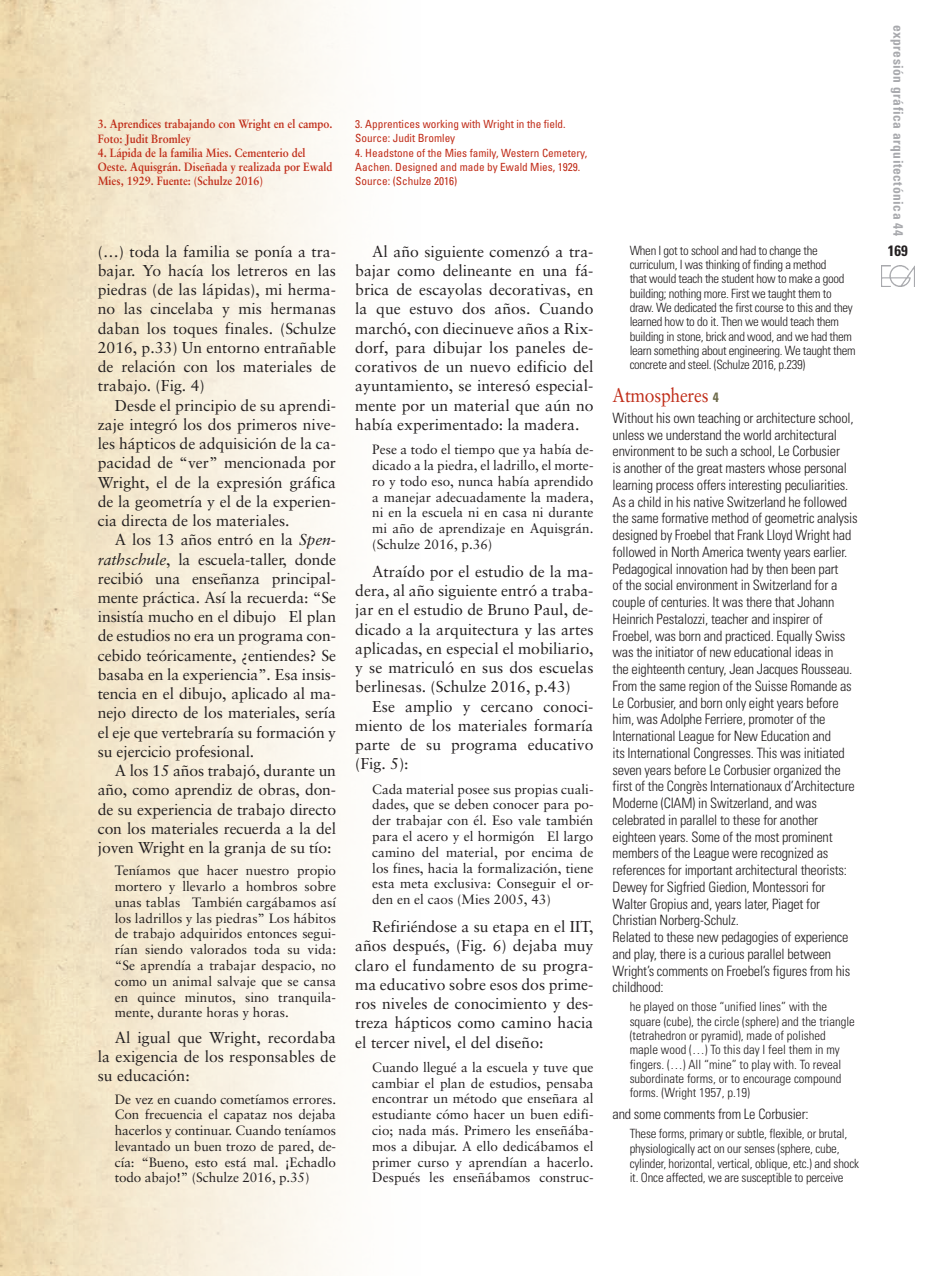
<style>
.page{position:relative;width:936px;height:1276px;background:#fff}
.page>*{position:absolute;margin:0;border:0;box-sizing:border-box;transform-origin:0 0}
.TITULAR_1_INGLES{font:19.5px "Sabon";letter-spacing:-.015em;color:#c02d19;scale:.9 1}
.t1{font:15.75px/19.2px "Sabon";color:#231f20;text-align:justify}
.t2{font:700 condensed 15px "Univers";color:#231f20}
.t3{font:300 condensed 14.25px/16.8px "Univers";letter-spacing:-.015em;color:#231f20}
.t4{font:13.5px/15.8px "Sabon";color:#231f20;text-align:justify}
.t5{font:700 condensed 13.5px "Univers";letter-spacing:.035em;color:#a8a9ad}
.t6{font:300 condensed 12.75px/14.4px "Univers";letter-spacing:-.015em;color:#231f20}
.Descripción{font:700 12px/14.2px "Sabon";color:#c02d19;scale:.9 1}
.Descripción-2{font:condensed 11.25px/14.2px "Univers";color:#c02d19}
.SUBTITULO_INGLES{font:condensed 11.25px/14.2px "Univers";color:#c02d19}
.s1{font-style:italic}
.s2{font-family:"Univers";font-weight:700;font-stretch:condensed;font-size:13.5px;color:#6d6a4a}
</style>
<div class="page">
<img style="left:881px;top:265px;width:33px;height:21px">
<p class="Descripción" style="left:98px;top:117px;width:262px">3. Aprendices trabajando con Wright en el campo.<br>Foto: Judit Bromley</p>
<p class="Descripción" style="left:98px;top:145px;width:262px">4. Lápida de la familia Mies. Cementerio del<br>Oeste. Aquisgrán. Diseñada y realizada por Ewald<br>Mies, 1929. Fuente: (Schulze 2016)</p>
<p class="SUBTITULO_INGLES" style="left:355px;top:117px;width:212px">3. Apprentices working with Wright in the field.<br>Source: Judit Bromley</p>
<p class="Descripción-2" style="left:355px;top:145px;width:233px">4. Headstone of the Mies family, Western Cemetery,<br>Aachen. Designed and made by Ewald Mies, 1929.<br>Source: (Schulze 2016)</p>
<p class="t1" style="left:98px;top:241px;width:240px">(…) toda la familia se ponía a tra&shy;bajar. Yo hacía los letreros en las piedras (de las lápidas), mi herma&shy;no las cincelaba y mis hermanas daban los toques finales. (Schulze 2016, p.33) Un entorno entrañable de relación con los materiales de trabajo. (Fig. 4)</p>
<p class="t1" style="left:98px;top:395px;width:240px;text-indent:17px">Desde el principio de su aprendi&shy;zaje integró los dos primeros nive&shy;les hápticos de adquisición de la ca&shy;pacidad de “ver” mencionada por Wright, el de la expresión gráfica de la geometría y el de la experien&shy;cia directa de los materiales.</p>
<p class="t1" style="left:98px;top:530px;width:240px;text-indent:17px">A los 13 años entró en la <span class="s1">Spen&shy;rathschule</span>, la escuela-taller, donde recibió una enseñanza principal&shy;mente práctica. Así la recuerda: “Se insistía mucho en el dibujo El plan de estudios no era un programa con&shy;cebido teóricamente, ¿entiendes? Se basaba en la experiencia”<span class="s1">.</span> Esa insis&shy;tencia en el dibujo, aplicado al ma&shy;nejo directo de los materiales, sería el eje que vertebraría su formación y su ejercicio profesional.</p>
<p class="t1" style="left:98px;top:761px;width:240px;text-indent:17px">A los 15 años trabajó, durante un año, como aprendiz de obras, don&shy;de su experiencia de trabajo directo con los materiales recuerda a la del joven Wright en la granja de su tío:</p>
<p class="t4" style="left:115px;top:862px;width:223px">Teníamos que hacer nuestro propio mortero y llevarlo a hombros sobre unas tablas También cargábamos así los ladrillos y las piedras” Los hábitos de trabajo adquiridos entonces segui&shy;rían siendo valorados toda su vida: “Se aprendía a trabajar despacio, no como un animal salvaje que se cansa en quince minutos, sino tranquila&shy;mente, durante horas y horas.</p>
<p class="t1" style="left:98px;top:1027px;width:240px;text-indent:17px">Al igual que Wright, recordaba la exigencia de los responsables de su educación:</p>
<p class="t4" style="left:115px;top:1090px;width:223px">De vez en cuando cometíamos errores.<br>Con frecuencia el capataz nos dejaba hacerlos y continuar. Cuando teníamos levantado un buen trozo de pared, de&shy;cía: “Bueno, esto está mal. ¡Echadlo todo abajo!” (Schulze 2016, p.35)</p>
<p class="t1" style="left:355px;top:241px;width:240px;text-indent:17px">Al año siguiente comenzó a tra&shy;bajar como delineante en una fá&shy;brica de escayolas decorativas, en la que estuvo dos años. Cuando marchó, con diecinueve años a Rix&shy;dorf, para dibujar los paneles de&shy;corativos de un nuevo edificio del ayuntamiento, se interesó especial&shy;mente por un material que aún no había experimentado: la madera.</p>
<p class="t4" style="left:372px;top:441px;width:223px">Pese a todo el tiempo que ya había de&shy;dicado a la piedra, el ladrillo, el morte&shy;ro y todo eso, nunca había aprendido a manejar adecuadamente la madera, ni en la escuela ni en casa ni durante mi año de aprendizaje en Aquisgrán. (Schulze 2016, p.36)</p>
<p class="t1" style="left:355px;top:561px;width:240px;text-indent:17px">Atraído por el estudio de la ma&shy;dera, al año siguiente entró a traba&shy;jar en el estudio de Bruno Paul, de&shy;dicado a la arquitectura y las artes aplicadas, en especial el mobiliario, y se matriculó en sus dos escuelas berlinesas. (Schulze 2016, p.43)</p>
<p class="t1" style="left:355px;top:696px;width:240px;text-indent:17px">Ese amplio y cercano conoci&shy;miento de los materiales formaría parte de su programa educativo (Fig. 5):</p>
<p class="t4" style="left:372px;top:781px;width:223px">Cada material posee sus propias cuali&shy;dades, que se deben conocer para po&shy;der trabajar con él. Eso vale también para el acero y el hormigón El largo camino del material, por encima de los fines, hacia la formalización, tiene esta meta exclusiva: Conseguir el or&shy;den en el caos (Mies 2005, 43)</p>
<p class="t1" style="left:355px;top:916px;width:240px;text-indent:17px">Refiriéndose a su etapa en el IIT, años después, (Fig. 6) dejaba muy claro el fundamento de su progra&shy;ma educativo sobre esos dos prime&shy;ros niveles de conocimiento y des&shy;treza hápticos como camino hacia el tercer nivel, el del diseño:</p>
<p class="t4" style="left:372px;top:1059px;width:223px">Cuando llegué a la escuela y tuve que cambiar el plan de estudios, pensaba encontrar un método que enseñara al estudiante cómo hacer un buen edifi&shy;cio; nada más. Primero les enseñába&shy;mos a dibujar. A ello dedicábamos el primer curso y aprendían a hacerlo.<br>Después les enseñábamos construc-</p>
<p class="t6" style="left:629px;top:243px;width:227px">When I got to school and had to change the curriculum, I was thinking of finding a method<br>that would teach the student how to make a good building; nothing more. First we taught them to draw. We dedicated the first course to this and they learned how to do it. Then we would teach them building in stone, brick and wood, and we had them learn something about engineering. We taught them concrete and steel. (Schulze 2016, p.239)</p>
<p class="TITULAR_1_INGLES" style="left:612px;top:383px;width:119px">Atmospheres <span class="s2">4</span></p>
<p class="t3" style="left:612px;top:409px;width:246px">Without his own teaching or architecture school, unless we understand the world architectural environment to be such a school, Le Corbusier<br>is another of the great masters whose personal learning process offers interesting peculiarities.<br>As a child in his native Switzerland he followed the same formative method of geometric analysis designed by Froebel that Frank Lloyd Wright had followed in North America twenty years earlier.</p>
<p class="t3" style="left:612px;top:560px;width:243px">Pedagogical innovation had by then been part<br>of the social environment in Switzerland for a couple of centuries. It was there that Johann Heinrich Pestalozzi, teacher and inspirer of Froebel, was born and practiced. Equally Swiss was the initiator of new educational ideas in<br>the eighteenth century, Jean Jacques Rousseau.<br>From the same region of the Suisse Romande as Le Corbusier, and born only eight years before him, was Adolphe Ferriere, promoter of the International League for New Education and<br>its International Congresses. This was initiated seven years before Le Corbusier organized the first of the Congrès Internationaux d’Architecture Moderne (CIAM) in Switzerland, and was celebrated in parallel to these for another eighteen years. Some of the most prominent members of the League were recognized as references for important architectural theorists:<br>Dewey for Sigfried Giedion, Montessori for Walter Gropius and, years later, Piaget for Christian Norberg-Schulz.</p>
<p class="t3" style="left:612px;top:929px;width:239px">Related to these new pedagogies of experience and play, there is a curious parallel between Wright’s comments on Froebel’s figures from his childhood:</p>
<p class="t6" style="left:629px;top:999px;width:227px">he played on those “unified lines” with the square (cube), the circle (sphere) and the triangle (tetrahedron or pyramid), made of polished maple wood (…) To this day I feel them in my fingers. (…) All “mine” to play with. To reveal subordinate forms, or to encourage compound forms. (Wright 1957, p.19)</p>
<p class="t3" style="left:612px;top:1105px;width:197px">and some comments from Le Corbusier:</p>
<p class="t6" style="left:629px;top:1126px;width:231px;line-height:14.9px">These forms, primary or subtle, flexible, or brutal, physiologically act on our senses (sphere, cube, cylinder, horizontal, vertical, oblique, etc.) and shock it. Once affected, we are susceptible to perceive</p>
<p class="t5" style="left:906px;top:25px;width:213px;rotate:90deg">expresión gráfica arquitectónica 44</p>
<p class="t2" style="left:887px;top:242px;width:21px">169</p>
</div>
